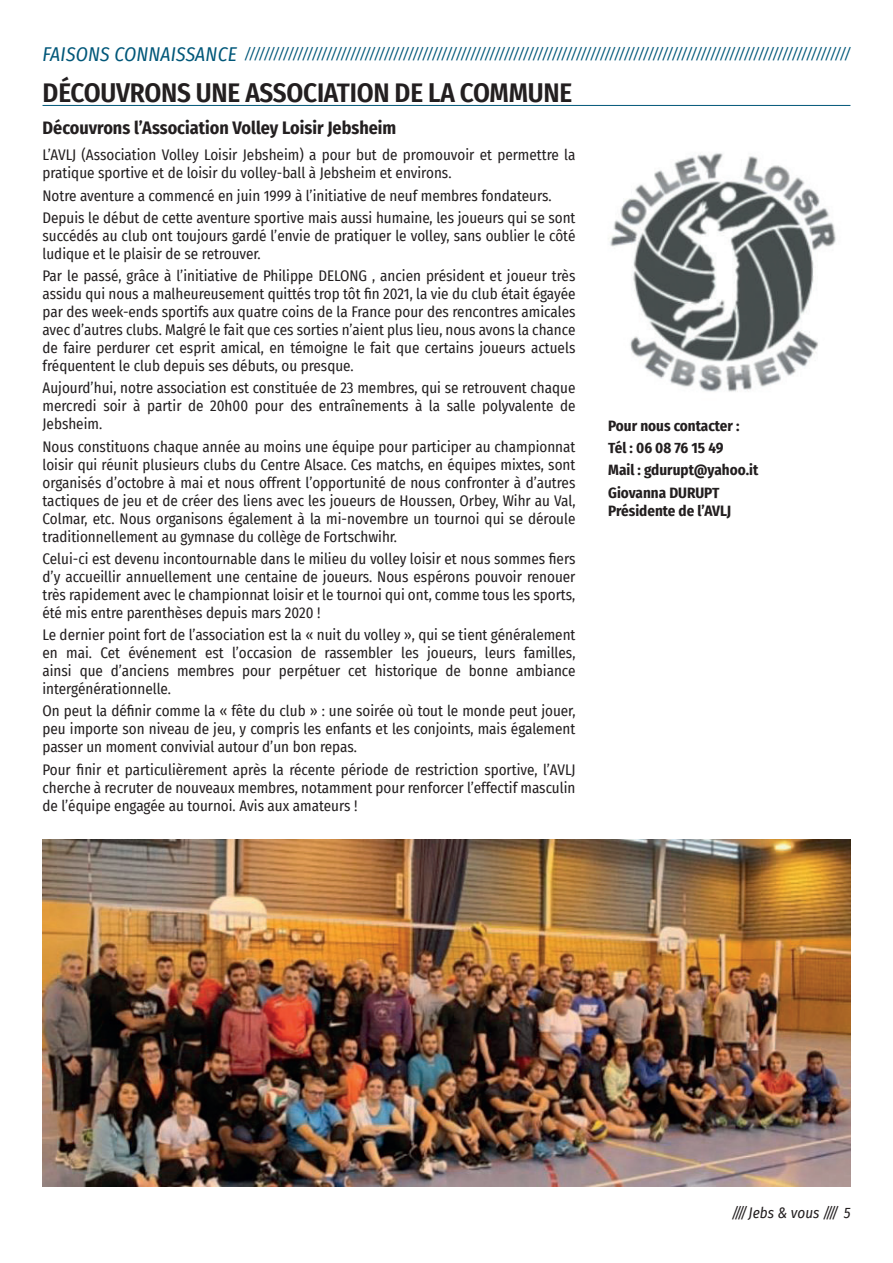
<style>
.page{position:relative;width:893px;height:1263px;background:#fff}
.page>*{position:absolute;margin:0;border:0;box-sizing:border-box;transform-origin:0 0}
.t1{font:600 27px "Fira Sans Condensed";letter-spacing:-.01em;color:#231f20}
.t2{font:700 18px "Fira Sans Condensed";color:#231f20}
.t3{font:15px/18px "Fira Sans Condensed";color:#231f20;text-align:justify}
.t4{font:italic 15px "Fira Sans Condensed";color:#005779}
.t5{font:700 15px/22.2px "Fira Sans Condensed";color:#231f20}
.t6{font:italic 15px "Fira Sans Condensed";color:#231f20}
.s1{font-size:19.5px}
</style>
<div class="page">
<hr style="left:43px;top:105px;width:807px;height:1px;background:#005779">
<img style="left:608px;top:153px;width:228px;height:239px">
<img style="left:43px;top:840px;width:807px;height:346px">
<p class="t4" style="left:43px;top:43px;width:810px"><span class="s1">FA I S O N S CO N N A I SS A N C E</span> //////////////////////////////////////////////////////////////////////////////////////////////////////////////////////////////</p>
<h1 class="t1" style="left:43px;top:70px;width:531px">DÉCOUVRONS UNE ASSOCIATION DE LA COMMUNE</h1>
<p class="t2" style="left:43px;top:112px;width:355px">Découvrons l’Association Volley Loisir Jebsheim</p>
<p class="t3" style="left:43px;top:146px;width:534px">L’AVLJ (Association Volley Loisir Jebsheim) a pour but de promouvoir et permettre la pratique sportive et de loisir du volley-ball à Jebsheim et environs.</p>
<p class="t3" style="left:43px;top:184px;width:534px;line-height:22.2px">Notre aventure a commencé en juin 1999 à l’initiative de neuf membres fondateurs.<br>Depuis le début de cette aventure sportive mais aussi humaine, les joueurs qui se sont</p>
<p class="t3" style="left:43px;top:226px;width:534px">succédés au club ont toujours gardé l’envie de pratiquer le volley, sans oublier le côté ludique et le plaisir de se retrouver.</p>
<p class="t3" style="left:43px;top:266px;width:534px">Par le passé, grâce à l’initiative de Philippe DELONG , ancien président et joueur très assidu qui nous a malheureusement quittés trop tôt fin 2021, la vie du club était égayée par des week-ends sportifs aux quatre coins de la France pour des rencontres amicales avec d’autres clubs. Malgré le fait que ces sorties n’aient plus lieu, nous avons la chance de faire perdurer cet esprit amical, en témoigne le fait que certains joueurs actuels fréquentent le club depuis ses débuts, ou presque.</p>
<p class="t3" style="left:43px;top:379px;width:534px">Aujourd’hui, notre association est constituée de 23 membres, qui se retrouvent chaque mercredi soir à partir de 20h00 pour des entraînements à la salle polyvalente de Jebsheim.</p>
<p class="t3" style="left:43px;top:437px;width:534px">Nous constituons chaque année au moins une équipe pour participer au championnat loisir qui réunit plusieurs clubs du Centre Alsace. Ces matchs, en équipes mixtes, sont organisés d’octobre à mai et nous offrent l’opportunité de nous confronter à d’autres tactiques de jeu et de créer des liens avec les joueurs de Houssen, Orbey, Wihr au Val, Colmar, etc. Nous organisons également à la mi-novembre un tournoi qui se déroule traditionnellement au gymnase du collège de Fortschwihr.</p>
<p class="t3" style="left:43px;top:549px;width:534px">Celui-ci est devenu incontournable dans le milieu du volley loisir et nous sommes fiers d’y accueillir annuellement une centaine de joueurs. Nous espérons pouvoir renouer très rapidement avec le championnat loisir et le tournoi qui ont, comme tous les sports, été mis entre parenthèses depuis mars 2020 !</p>
<p class="t3" style="left:43px;top:625px;width:534px">Le dernier point fort de l’association est la « nuit du volley », qui se tient généralement en mai. Cet événement est l’occasion de rassembler les joueurs, leurs familles, ainsi que d’anciens membres pour perpétuer cet historique de bonne ambiance intergénérationnelle.</p>
<p class="t3" style="left:43px;top:702px;width:534px">On peut la définir comme la « fête du club » : une soirée où tout le monde peut jouer, peu importe son niveau de jeu, y compris les enfants et les conjoints, mais également passer un moment convivial autour d’un bon repas.</p>
<p class="t3" style="left:43px;top:760px;width:534px">Pour finir et particulièrement après la récente période de restriction sportive, l’AVLJ cherche à recruter de nouveaux membres, notamment pour renforcer l’effectif masculin de l’équipe engagée au tournoi. Avis aux amateurs !</p>
<p class="t5" style="left:608px;top:413px;width:152px">Pour nous contacter :<br>Tél : 06 08 76 15 49<br>Mail : gdurupt@yahoo.it<br>Giovanna DURUPT</p>
<p class="t5" style="left:608px;top:498px;width:124px">Présidente de l’AVLJ</p>
<p class="t6" style="left:731px;top:1202px;width:121px">//// Jebs &amp; vous //// 5</p>
</div>
